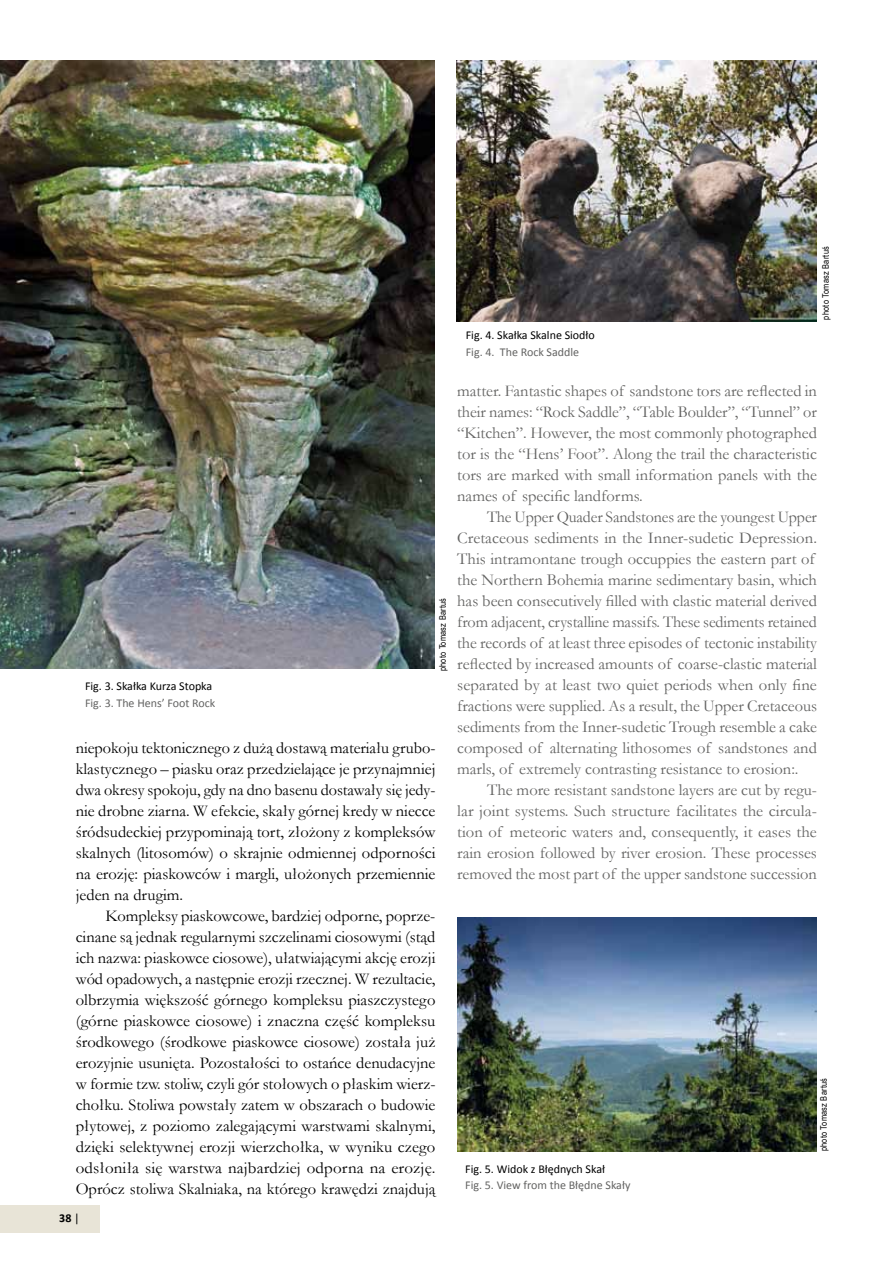
<style>
.page{position:relative;width:893px;height:1263px;background:#fff}
.page>*{position:absolute;margin:0;border:0;box-sizing:border-box;transform-origin:0 0}
.t1{font:16.5px/21px "Garamond";color:#636362;text-align:justify}
.t2{font:16.5px/21px "Garamond";color:#000;text-align:justify}
.t3{font:12px "Calibri";color:#000}
.t4{font:12px "Calibri";color:#636362}
.t5{font:700 12px "Calibri";color:#000}
.t6{font:9px "Arial Narrow";letter-spacing:.025em;color:#000}
.s1{font-weight:400}
</style>
<div class="page">
<div style="left:0;top:1205px;width:100px;height:28px;background:#e8e4d7"></div>
<img style="left:0;top:60px;width:435px;height:609px">
<img style="left:457px;top:61px;width:359px;height:260px">
<img style="left:458px;top:918px;width:359px;height:233px">
<p class="t3" style="left:466px;top:328px;width:131px">Fig. 4. Skałka Skalne Siodło</p>
<p class="t4" style="left:466px;top:344px;width:115px">Fig. 4. The Rock Saddle</p>
<p class="t6" style="left:819px;top:320px;width:75px;rotate:-90deg">photo Tomasz Bartuś</p>
<p class="t3" style="left:85px;top:679px;width:129px">Fig. 3. Skałka Kurza Stopka</p>
<p class="t4" style="left:85px;top:695px;width:132px">Fig. 3. The Hens’ Foot Rock</p>
<p class="t6" style="left:436px;top:671px;width:75px;rotate:-90deg">photo Tomasz Bartuś</p>
<p class="t2" style="left:76px;top:736px;width:361px">niepokoju tektonicznego z dużą dostawą materiału grubo&shy;klastycznego – piasku oraz przedzielające je przynajmniej dwa okresy spokoju, gdy na dno basenu dostawały się jedy&shy;nie drobne ziarna. W efekcie, skały górnej kredy w niecce śródsudeckiej przypominają tort, złożony z kompleksów skalnych (litosomów) o skrajnie odmiennej odporności na erozję: piaskowców i margli, ułożonych przemiennie jeden na drugim.</p>
<p class="t2" style="left:76px;top:904px;width:361px;text-indent:30px">Kompleksy piaskowcowe, bardziej odporne, poprze&shy;cinane są jednak regularnymi szczelinami ciosowymi (stąd ich nazwa: piaskowce ciosowe), ułatwiającymi akcję erozji wód opadowych, a następnie erozji rzecznej. W rezultacie, olbrzymia większość górnego kompleksu piaszczystego (górne piaskowce ciosowe) i znaczna część kompleksu środkowego (środkowe piaskowce ciosowe) została już erozyjnie usunięta. Pozostałości to ostańce denudacyjne w formie tzw. stoliw, czyli gór stołowych o płaskim wierz&shy;chołku. Stoliwa powstały zatem w obszarach o budowie płytowej, z poziomo zalegającymi warstwami skalnymi, dzięki selektywnej erozji wierzchołka, w wyniku czego odsłoniła się warstwa najbardziej odporna na erozję.<br>Oprócz stoliwa Skalniaka, na którego krawędzi znajdują</p>
<p class="t5" style="left:59px;top:1210px;width:22px">38 <span class="s1">|</span></p>
<p class="t1" style="left:457px;top:379px;width:361px">matter. Fantastic shapes of sandstone tors are reflected in their names: “Rock Saddle”, “Table Boulder”, “Tunnel” or “Kitchen”. However, the most commonly photographed tor is the “Hens’ Foot”. Along the trail the characteristic tors are marked with small information panels with the names of specific landforms.</p>
<p class="t1" style="left:457px;top:505px;width:361px;text-align:left;text-indent:30px">The Upper Quader Sandstones are the youngest Upper Cretaceous sediments in the Inner-sudetic Depression.<br>This intramontane trough occuppies the eastern part of the Northern Bohemia marine sedimentary basin, which has been consecutively filled with clastic material derived from adjacent, crystalline massifs. These sediments retained the records of at least three episodes of tectonic instability reflected by increased amounts of coarse-clastic material separated by at least two quiet periods when only fine fractions were supplied. As a result, the Upper Cretaceous sediments from the Inner-sudetic Trough resemble a cake composed of alternating lithosomes of sandstones and marls, of extremely contrasting resistance to erosion:.</p>
<p class="t1" style="left:457px;top:778px;width:361px;text-indent:30px">The more resistant sandstone layers are cut by regu&shy;lar joint systems. Such structure facilitates the circula&shy;tion of meteoric waters and, consequently, it eases the rain erosion followed by river erosion. These processes removed the most part of the upper sandstone succession</p>
<p class="t3" style="left:465px;top:1161px;width:141px">Fig. 5. Widok z Błędnych Skał</p>
<p class="t4" style="left:465px;top:1178px;width:167px">Fig. 5. View from the Błędne Skały</p>
<p class="t6" style="left:817px;top:1151px;width:75px;rotate:-90deg">photo Tomasz Bartuś</p>
</div>
